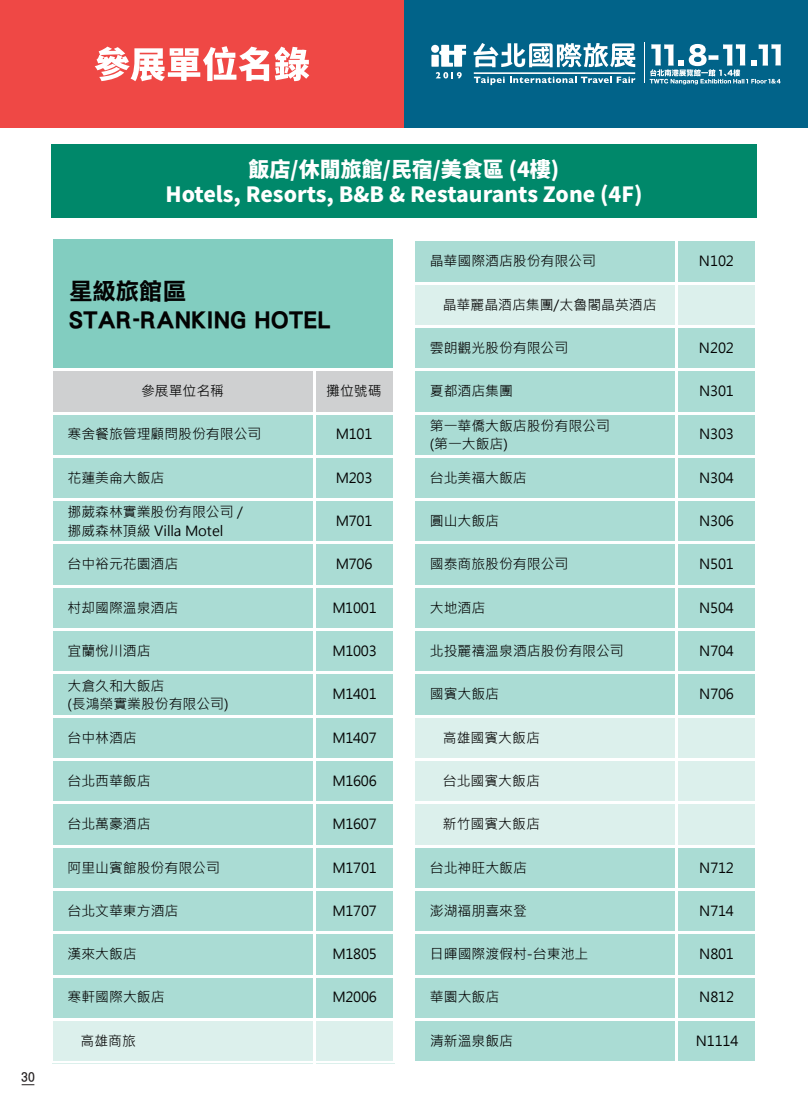
<style>
.page{position:relative;width:808px;height:1106px;background:#fff}
.page>*{position:absolute;margin:0;border:0;box-sizing:border-box;transform-origin:0 0}
.t1{font:23.4px/28.5px "DF Li Hei Bold WINP BF";color:#030303}
.t2{font:800 21px/25.2px "Source Han Sans TWHK";color:#fff;text-align:center}
.t3{font:13.8px/18.1px "Microsoft Jheng Hei";color:#030303}
.t4{font:13.5px "DF Li Hei W5 WIN BF";color:#231f20}
</style>
<div class="page">
<div style="left:51px;top:144px;width:706px;height:74px;background:#00886a"></div>
<div style="left:52px;top:238px;width:343px;height:132px;background:#82cdc0"></div>
<div style="left:52px;top:369px;width:343px;height:44px;background:#cfd0d1"></div>
<div style="left:52px;top:412px;width:343px;height:607px;background:#aadcd4"></div>
<div style="left:52px;top:1018px;width:343px;height:45px;background:#dcf0ec"></div>
<hr style="left:51px;top:238px;width:2px;height:825px;background:#fff">
<hr style="left:313px;top:371px;width:3px;height:692px;background:#fff">
<hr style="left:393px;top:238px;width:2px;height:825px;background:#fff">
<hr style="left:53px;top:238px;width:342px;height:1px;background:#fff">
<hr style="left:53px;top:368px;width:342px;height:3px;background:#fff">
<hr style="left:53px;top:412px;width:342px;height:2px;background:#fff">
<hr style="left:53px;top:455px;width:342px;height:2px;background:#fff">
<hr style="left:53px;top:498px;width:342px;height:3px;background:#fff">
<hr style="left:53px;top:541px;width:342px;height:3px;background:#fff">
<hr style="left:53px;top:585px;width:342px;height:2px;background:#fff">
<hr style="left:53px;top:628px;width:342px;height:3px;background:#fff">
<hr style="left:53px;top:671px;width:342px;height:3px;background:#fff">
<hr style="left:53px;top:715px;width:342px;height:2px;background:#fff">
<hr style="left:53px;top:758px;width:342px;height:2px;background:#fff">
<hr style="left:53px;top:801px;width:342px;height:3px;background:#fff">
<hr style="left:53px;top:844px;width:342px;height:3px;background:#fff">
<hr style="left:53px;top:888px;width:342px;height:2px;background:#fff">
<hr style="left:53px;top:931px;width:342px;height:3px;background:#fff">
<hr style="left:53px;top:974px;width:342px;height:3px;background:#fff">
<hr style="left:53px;top:1018px;width:342px;height:2px;background:#fff">
<hr style="left:53px;top:1061px;width:342px;height:2px;background:#fff">
<div style="left:414px;top:240px;width:343px;height:43px;background:#aadcd4"></div>
<div style="left:414px;top:283px;width:343px;height:44px;background:#dcf0ec"></div>
<div style="left:414px;top:326px;width:343px;height:390px;background:#aadcd4"></div>
<div style="left:414px;top:715px;width:343px;height:131px;background:#dcf0ec"></div>
<div style="left:414px;top:845px;width:343px;height:218px;background:#aadcd4"></div>
<hr style="left:413px;top:239px;width:2px;height:824px;background:#fff">
<hr style="left:676px;top:239px;width:2px;height:824px;background:#fff">
<hr style="left:755px;top:239px;width:2px;height:824px;background:#fff">
<hr style="left:415px;top:239px;width:342px;height:2px;background:#fff">
<hr style="left:415px;top:282px;width:342px;height:2px;background:#fff">
<hr style="left:415px;top:325px;width:342px;height:3px;background:#fff">
<hr style="left:415px;top:368px;width:342px;height:3px;background:#fff">
<hr style="left:415px;top:412px;width:342px;height:2px;background:#fff">
<hr style="left:415px;top:455px;width:342px;height:2px;background:#fff">
<hr style="left:415px;top:498px;width:342px;height:3px;background:#fff">
<hr style="left:415px;top:541px;width:342px;height:3px;background:#fff">
<hr style="left:415px;top:585px;width:342px;height:2px;background:#fff">
<hr style="left:415px;top:628px;width:342px;height:3px;background:#fff">
<hr style="left:415px;top:671px;width:342px;height:3px;background:#fff">
<hr style="left:415px;top:715px;width:342px;height:2px;background:#fff">
<hr style="left:415px;top:758px;width:342px;height:2px;background:#fff">
<hr style="left:415px;top:801px;width:342px;height:3px;background:#fff">
<hr style="left:415px;top:844px;width:342px;height:3px;background:#fff">
<hr style="left:415px;top:888px;width:342px;height:2px;background:#fff">
<hr style="left:415px;top:931px;width:342px;height:3px;background:#fff">
<hr style="left:415px;top:974px;width:342px;height:3px;background:#fff">
<hr style="left:415px;top:1018px;width:342px;height:2px;background:#fff">
<hr style="left:415px;top:1061px;width:342px;height:2px;background:#fff">
<div style="left:0;top:0;width:808px;height:128px;background:#ef4845"></div>
<div style="left:404px;top:0;width:404px;height:128px;background:#016389"></div>
<svg style="left:95px;top:46px;width:174px;height:35px"></svg>
<svg style="left:275px;top:47px;width:34px;height:34px"></svg>
<svg style="left:474px;top:43px;width:161px;height:24px"></svg>
<div style="left:431px;top:55px;width:8px;height:12px;background:#fff"></div>
<div style="left:431px;top:45px;width:8px;height:8px;background:#fff;border-radius:4px"></div>
<hr style="left:474px;top:72px;width:161px;height:2px;background:#fff">
<svg style="left:474px;top:77px;width:137px;height:8px"></svg>
<svg style="left:617px;top:77px;width:18px;height:6px"></svg>
<svg style="left:436px;top:45px;width:30px;height:33px"></svg>
<svg style="left:650px;top:44px;width:131px;height:40px"></svg>
<hr style="left:644px;top:43px;width:1px;height:40px;background:#fff">
<svg style="left:22px;top:1084px;width:12px;height:1px"></svg>
<p class="t4" style="left:21px;top:1070px;width:15px">30</p>
<h2 class="t2" style="left:166px;top:157px;width:478px">飯店/休閒旅館/民宿/美食區 (4樓)<br>Hotels, Resorts, B&amp;B &amp; Restaurants Zone (4F)</h2>
<h1 class="t1" style="left:69px;top:277px;width:263px">星級旅館區<br>STAR-RANKING HOTEL</h1>
<p class="t3" style="left:141px;top:382px;width:85px">參展單位名稱</p>
<p class="t3" style="left:326px;top:382px;width:57px">攤位號碼</p>
<p class="t3" style="left:67px;top:425px;width:195px">寒舍餐旅管理顧問股份有限公司</p>
<p class="t3" style="left:336px;top:425px;width:38px">M101</p>
<p class="t3" style="left:67px;top:468px;width:98px">花蓮美侖大飯店</p>
<p class="t3" style="left:336px;top:468px;width:38px">M203</p>
<p class="t3" style="left:67px;top:503px;width:177px">挪葳森林實業股份有限公司 /挪威森林頂級 Villa Motel</p>
<p class="t3" style="left:336px;top:512px;width:38px">M701</p>
<p class="t3" style="left:67px;top:555px;width:112px">台中裕元花園酒店</p>
<p class="t3" style="left:336px;top:555px;width:38px">M706</p>
<p class="t3" style="left:67px;top:598px;width:112px">村却國際溫泉酒店</p>
<p class="t3" style="left:332px;top:598px;width:46px">M1001</p>
<p class="t3" style="left:67px;top:642px;width:85px">宜蘭悅川酒店</p>
<p class="t3" style="left:332px;top:642px;width:46px">M1003</p>
<p class="t3" style="left:68px;top:676px;width:163px">大倉久和大飯店<br>(長鴻榮實業股份有限公司)</p>
<p class="t3" style="left:332px;top:685px;width:46px">M1401</p>
<p class="t3" style="left:68px;top:728px;width:71px">台中林酒店</p>
<p class="t3" style="left:332px;top:728px;width:46px">M1407</p>
<p class="t3" style="left:68px;top:771px;width:85px">台北西華飯店</p>
<p class="t3" style="left:332px;top:771px;width:46px">M1606</p>
<p class="t3" style="left:68px;top:815px;width:85px">台北萬豪酒店</p>
<p class="t3" style="left:332px;top:815px;width:46px">M1607</p>
<p class="t3" style="left:68px;top:858px;width:154px">阿里山賓館股份有限公司</p>
<p class="t3" style="left:332px;top:858px;width:46px">M1701</p>
<p class="t3" style="left:68px;top:901px;width:112px">台北文華東方酒店</p>
<p class="t3" style="left:332px;top:901px;width:46px">M1707</p>
<p class="t3" style="left:68px;top:945px;width:71px">漢來大飯店</p>
<p class="t3" style="left:332px;top:945px;width:46px">M1805</p>
<p class="t3" style="left:68px;top:988px;width:98px">寒軒國際大飯店</p>
<p class="t3" style="left:332px;top:988px;width:46px">M2006</p>
<p class="t3" style="left:81px;top:1031px;width:57px">高雄商旅</p>
<p class="t3" style="left:430px;top:252px;width:168px">晶華國際酒店股份有限公司</p>
<p class="t3" style="left:699px;top:252px;width:36px">N102</p>
<p class="t3" style="left:443px;top:295px;width:215px">晶華麗晶酒店集團/太魯閣晶英酒店</p>
<p class="t3" style="left:430px;top:339px;width:140px">雲朗觀光股份有限公司</p>
<p class="t3" style="left:699px;top:339px;width:36px">N202</p>
<p class="t3" style="left:430px;top:382px;width:85px">夏都酒店集團</p>
<p class="t3" style="left:699px;top:382px;width:36px">N301</p>
<p class="t3" style="left:430px;top:416px;width:182px">第一華僑大飯店股份有限公司(第一大飯店)</p>
<p class="t3" style="left:699px;top:425px;width:36px">N303</p>
<p class="t3" style="left:430px;top:468px;width:98px">台北美福大飯店</p>
<p class="t3" style="left:699px;top:468px;width:36px">N304</p>
<p class="t3" style="left:430px;top:512px;width:71px">圓山大飯店</p>
<p class="t3" style="left:699px;top:512px;width:36px">N306</p>
<p class="t3" style="left:430px;top:555px;width:140px">國泰商旅股份有限公司</p>
<p class="t3" style="left:699px;top:555px;width:36px">N501</p>
<p class="t3" style="left:430px;top:598px;width:57px">大地酒店</p>
<p class="t3" style="left:699px;top:598px;width:36px">N504</p>
<p class="t3" style="left:430px;top:642px;width:195px">北投麗禧溫泉酒店股份有限公司</p>
<p class="t3" style="left:699px;top:642px;width:36px">N704</p>
<p class="t3" style="left:430px;top:685px;width:71px">國賓大飯店</p>
<p class="t3" style="left:699px;top:685px;width:36px">N706</p>
<p class="t3" style="left:443px;top:728px;width:98px">高雄國賓大飯店</p>
<p class="t3" style="left:443px;top:771px;width:98px">台北國賓大飯店</p>
<p class="t3" style="left:443px;top:815px;width:98px">新竹國賓大飯店</p>
<p class="t3" style="left:430px;top:858px;width:98px">台北神旺大飯店</p>
<p class="t3" style="left:699px;top:858px;width:36px">N712</p>
<p class="t3" style="left:430px;top:901px;width:98px">澎湖福朋喜來登</p>
<p class="t3" style="left:699px;top:901px;width:36px">N714</p>
<p class="t3" style="left:430px;top:945px;width:160px">日暉國際渡假村-台東池上</p>
<p class="t3" style="left:699px;top:945px;width:36px">N801</p>
<p class="t3" style="left:430px;top:988px;width:71px">華園大飯店</p>
<p class="t3" style="left:699px;top:988px;width:36px">N812</p>
<p class="t3" style="left:430px;top:1031px;width:85px">清新溫泉飯店</p>
<p class="t3" style="left:696px;top:1031px;width:44px">N1114</p>
</div>
